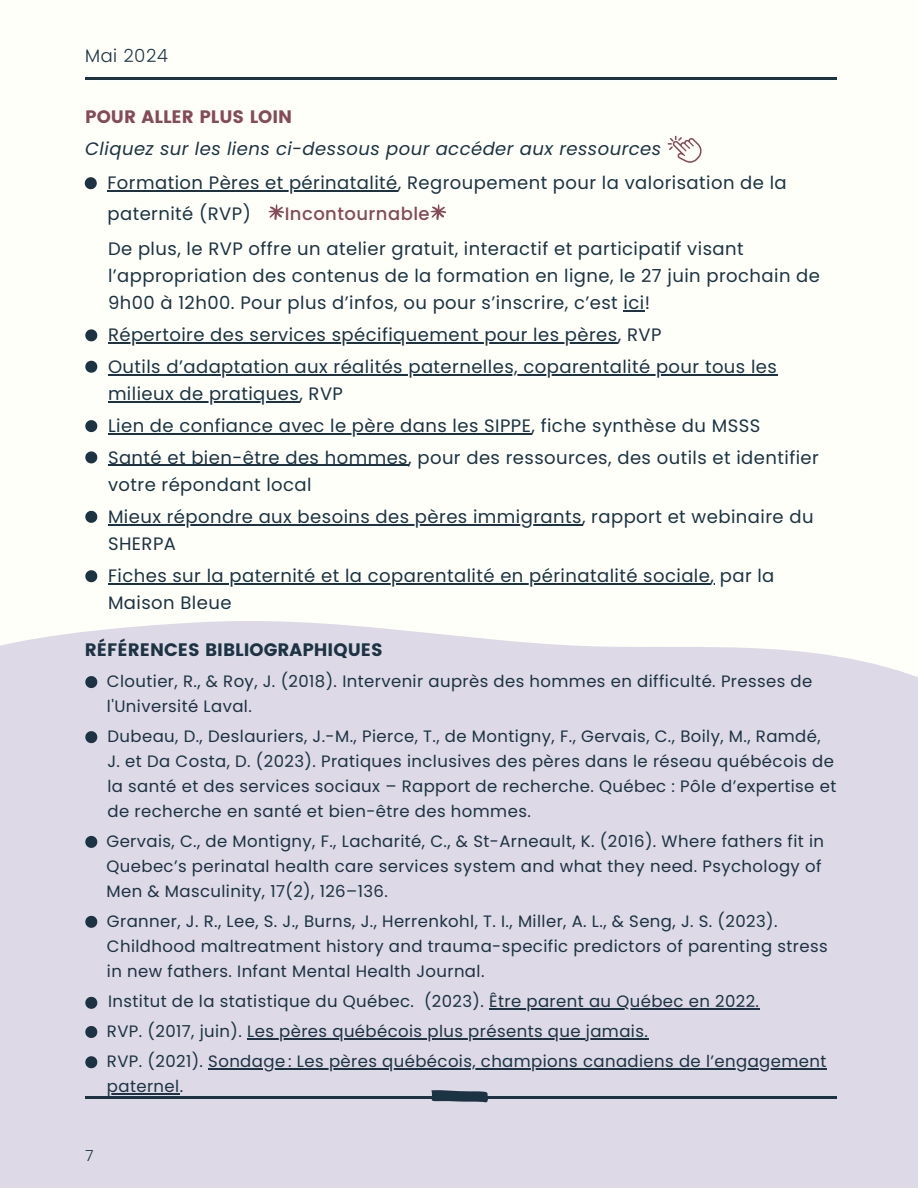
<style>
.page{position:relative;width:918px;height:1188px;background:#fffff9}
.page>*{position:absolute;margin:0;border:0;box-sizing:border-box;transform-origin:0 0}
.t1{font:18px/27px "Poppins";letter-spacing:.025em;color:#1b3343}
.t2{font:italic 18px "Poppins";letter-spacing:.025em;color:#1b3343}
.t3{font:18px "Poppins";color:#1b3343}
.t4{font:18px "Poppins";color:#864a59}
.t5{font:500 18px "Poppins";letter-spacing:.025em;color:#864a59}
.t6{font:300 18px "Poppins";letter-spacing:.025em;color:#1b3343}
.t7{font:16.5px/24.8px "Poppins";letter-spacing:.025em;color:#1b3343}
.t8{font:300 15px "Poppins";color:#1b3343}
</style>
<div class="page">
<hr style="left:85px;top:78px;width:752px;height:2px;background:#1b3343">
<div style="left:0;top:621px;width:918px;height:567px;background:#ded9e6"></div>
<svg style="left:668px;top:136px;width:33px;height:27px"></svg>
<svg style="left:624px;top:310px;width:21px;height:1px"></svg>
<svg style="left:85px;top:329px;width:12px;height:12px"></svg>
<hr style="left:108px;top:342px;width:510px;height:1px;background:#1b3343">
<svg style="left:85px;top:420px;width:12px;height:12px"></svg>
<hr style="left:108px;top:433px;width:423px;height:1px;background:#1b3343">
<svg style="left:85px;top:451px;width:12px;height:12px"></svg>
<hr style="left:108px;top:465px;width:300px;height:1px;background:#1b3343">
<svg style="left:85px;top:511px;width:12px;height:12px"></svg>
<hr style="left:108px;top:524px;width:474px;height:1px;background:#1b3343">
<svg style="left:85px;top:570px;width:12px;height:12px"></svg>
<hr style="left:108px;top:583px;width:602px;height:2px;background:#1b3343">
<svg style="left:85px;top:177px;width:12px;height:12px"></svg>
<hr style="left:107px;top:190px;width:291px;height:1px;background:#1b3343">
<svg style="left:268px;top:204px;width:16px;height:16px"></svg>
<svg style="left:430px;top:204px;width:16px;height:16px"></svg>
<hr style="left:85px;top:1096px;width:752px;height:2px;background:#1b3343">
<svg style="left:85px;top:916px;width:12px;height:12px"></svg>
<svg style="left:85px;top:997px;width:12px;height:12px"></svg>
<hr style="left:489px;top:1008px;width:271px;height:1px;background:#1b3343">
<svg style="left:85px;top:1056px;width:12px;height:12px"></svg>
<hr style="left:208px;top:1069px;width:619px;height:1px;background:#1b3343">
<hr style="left:107px;top:1093px;width:73px;height:1px;background:#1b3343">
<svg style="left:85px;top:731px;width:12px;height:12px"></svg>
<svg style="left:85px;top:836px;width:12px;height:12px"></svg>
<svg style="left:85px;top:676px;width:12px;height:12px"></svg>
<hr style="left:247px;top:1038px;width:401px;height:1px;background:#1b3343">
<svg style="left:85px;top:1026px;width:12px;height:12px"></svg>
<svg style="left:431px;top:1090px;width:57px;height:12px"></svg>
<svg style="left:85px;top:361px;width:12px;height:12px"></svg>
<hr style="left:108px;top:374px;width:669px;height:1px;background:#1b3343">
<hr style="left:108px;top:401px;width:191px;height:1px;background:#1b3343">
<h1 class="t6" style="left:85px;top:45px;width:84px">Mai 2024</h1>
<p class="t4" style="left:85px;top:106px;width:208px">POUR ALLER PLUS LOIN</p>
<p class="t2" style="left:85px;top:136px;width:577px">Cliquez sur les liens ci-dessous pour accéder aux ressources</p>
<p class="t1" style="left:107px;top:167px;width:681px;line-height:31.5px">Formation Pères et périnatalité, Regroupement pour la valorisation de la paternité (RVP)</p>
<p class="t5" style="left:285px;top:201px;width:146px">Incontournable</p>
<p class="t1" style="left:108px;top:235px;width:714px">De plus, le RVP offre un atelier gratuit, interactif et participatif visant l’appropriation des contenus de la formation en ligne, le 27 juin prochain de<br>9h00 à 12h00. Pour plus d’infos, ou pour s’inscrire, c’est ici!</p>
<p class="t1" style="left:108px;top:321px;width:555px">Répertoire des services spécifiquement pour les pères, RVP</p>
<p class="t1" style="left:108px;top:353px;width:670px">Outils d’adaptation aux réalités paternelles, coparentalité pour tous les</p>
<p class="t1" style="left:108px;top:380px;width:237px">milieux de pratiques, RVP</p>
<h2 class="t1" style="left:108px;top:412px;width:654px">Lien de confiance avec le père dans les SIPPE, fiche synthèse du MSSS</h2>
<p class="t1" style="left:108px;top:444px;width:712px">Santé et bien-être des hommes, pour des ressources, des outils et identifier votre répondant local</p>
<p class="t1" style="left:108px;top:503px;width:707px">Mieux répondre aux besoins des pères immigrants, rapport et webinaire du<br>SHERPA</p>
<p class="t1" style="left:108px;top:563px;width:668px">Fiches sur la paternité et la coparentalité en périnatalité sociale, par la</p>
<p class="t1" style="left:108px;top:590px;width:125px">Maison Bleue</p>
<p class="t3" style="left:85px;top:640px;width:300px">RÉFÉRENCES BIBLIOGRAPHIQUES</p>
<p class="t7" style="left:107px;top:669px;width:707px">Cloutier, R., &amp; Roy, J. (2018). Intervenir auprès des hommes en difficulté. Presses de l'Université Laval.</p>
<p class="t7" style="left:107px;top:724px;width:730px">Dubeau, D., Deslauriers, J.-M., Pierce, T., de Montigny, F., Gervais, C., Boily, M., Ramdé, J. et Da Costa, D. (2023). Pratiques inclusives des pères dans le réseau québécois de la santé et des services sociaux – Rapport de recherche. Québec : Pôle d’expertise et de recherche en santé et bien-être des hommes.</p>
<p class="t7" style="left:106px;top:829px;width:719px">Gervais, C., de Montigny, F., Lacharité, C., &amp; St-Arneault, K. (2016). Where fathers fit in<br>Quebec’s perinatal health care services system and what they need. Psychology of<br>Men &amp; Masculinity, 17(2), 126–136.</p>
<p class="t7" style="left:107px;top:909px;width:722px">Granner, J. R., Lee, S. J., Burns, J., Herrenkohl, T. I., Miller, A. L., &amp; Seng, J. S. (2023).<br>Childhood maltreatment history and trauma-specific predictors of parenting stress in new fathers. Infant Mental Health Journal.</p>
<p class="t7" style="left:108px;top:989px;width:653px">Institut de la statistique du Québec. (2023). Être parent au Québec en 2022.</p>
<h1 class="t7" style="left:107px;top:1019px;width:542px">RVP. (2017, juin). Les pères québécois plus présents que jamais.</h1>
<p class="t7" style="left:107px;top:1049px;width:721px">RVP. (2021). Sondage : Les pères québécois, champions canadiens de l’engagement</p>
<p class="t7" style="left:107px;top:1074px;width:78px">paternel.</p>
<p class="t8" style="left:85px;top:1147px;width:10px">7</p>
</div>
